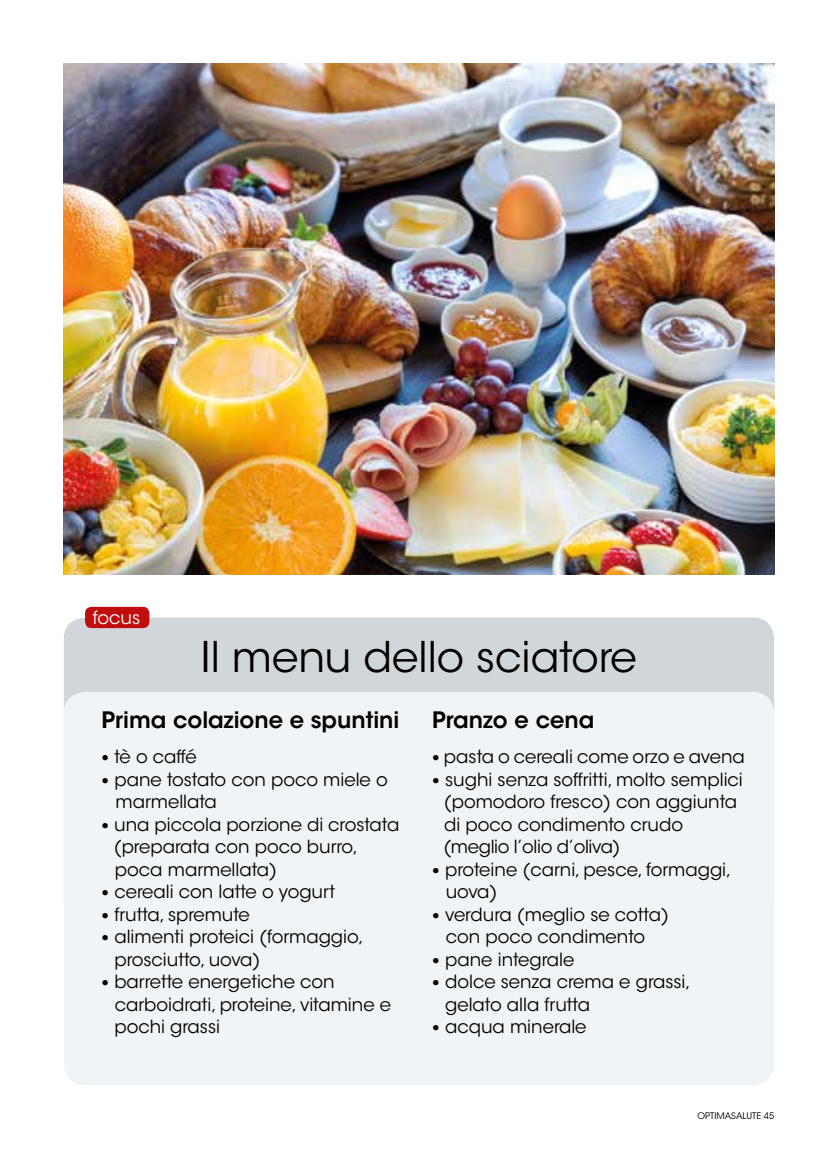
<style>
.page{position:relative;width:838px;height:1149px;background:#fff}
.page>*{position:absolute;margin:0;border:0;box-sizing:border-box;transform-origin:0 0}
.t1{font:42px "ITC Avant Garde Std";color:#000}
.t2{font:600 22.5px "ITC Avant Garde Std";color:#000}
.t3{font:18px/22.5px "ITC Avant Garde Std";color:#000}
.t4{font:18px "ITC Avant Garde Std";color:#fff}
.t5{font:9px "ITC Avant Garde Std";color:#000}
.s1{font-family:"Helvetica Neue";font-size:15px}
</style>
<div class="page">
<div style="left:64px;top:617px;width:710px;height:302px;background:#d1d6da;border-radius:21px"></div>
<div style="left:64px;top:691px;width:710px;height:393px;background:#f0f4f6;border-radius:21px"></div>
<div style="left:85px;top:606px;width:64px;height:22px;background:#c00d0e;border-radius:6px"></div>
<img style="left:64px;top:64px;width:710px;height:510px">
<p class="t4" style="left:93px;top:606px;width:49px">focus</p>
<h1 class="t1" style="left:201px;top:631px;width:437px">Il menu dello sciatore</h1>
<p class="t2" style="left:102px;top:705px;width:299px">Prima colazione e spuntini</p>
<p class="t3" style="left:102px;top:745px;width:97px"><span class="s1">•</span> tè o caffé</p>
<p class="t3" style="left:115px;top:767px;width:274px;text-indent:-14px"><span class="s1">•</span> pane tostato con poco miele o marmellata</p>
<p class="t3" style="left:114px;top:812px;width:287px;text-indent:-12px"><span class="s1">•</span> una piccola porzione di crostata (preparata con poco burro, poca marmellata)</p>
<p class="t3" style="left:102px;top:880px;width:235px"><span class="s1">•</span> cereali con latte o yogurt</p>
<p class="t3" style="left:102px;top:902px;width:150px"><span class="s1">•</span> frutta, spremute</p>
<p class="t3" style="left:114px;top:925px;width:251px;text-indent:-13px"><span class="s1">•</span> alimenti proteici (formaggio, prosciutto, uova)</p>
<p class="t3" style="left:114px;top:970px;width:278px;text-indent:-13px"><span class="s1">•</span> barrette energetiche con carboidrati, proteine, vitamine e pochi grassi</p>
<p class="t2" style="left:432px;top:705px;width:164px">Pranzo e cena</p>
<p class="t3" style="left:432px;top:745px;width:314px"><span class="s1">•</span> pasta o cereali come orzo e avena</p>
<p class="t3" style="left:443px;top:767px;width:301px;text-indent:-11px"><span class="s1">•</span> sughi senza soffritti, molto semplici (pomodoro fresco) con aggiunta di poco condimento crudo (meglio l’olio d’oliva)</p>
<p class="t3" style="left:445px;top:857px;width:287px;text-indent:-13px"><span class="s1">•</span> proteine (carni, pesce, formaggi, uova)</p>
<p class="t3" style="left:432px;top:902px;width:238px;text-align:center"><span class="s1">•</span> verdura (meglio se cotta) con poco condimento</p>
<p class="t3" style="left:432px;top:947px;width:144px"><span class="s1">•</span> pane integrale</p>
<p class="t3" style="left:445px;top:970px;width:247px;text-indent:-13px"><span class="s1">•</span> dolce senza crema e grassi, gelato alla frutta</p>
<p class="t3" style="left:432px;top:1015px;width:156px"><span class="s1">•</span> acqua minerale</p>
<p class="t5" style="left:697px;top:1110px;width:78px">OPTIMASALUTE 45</p>
</div>
